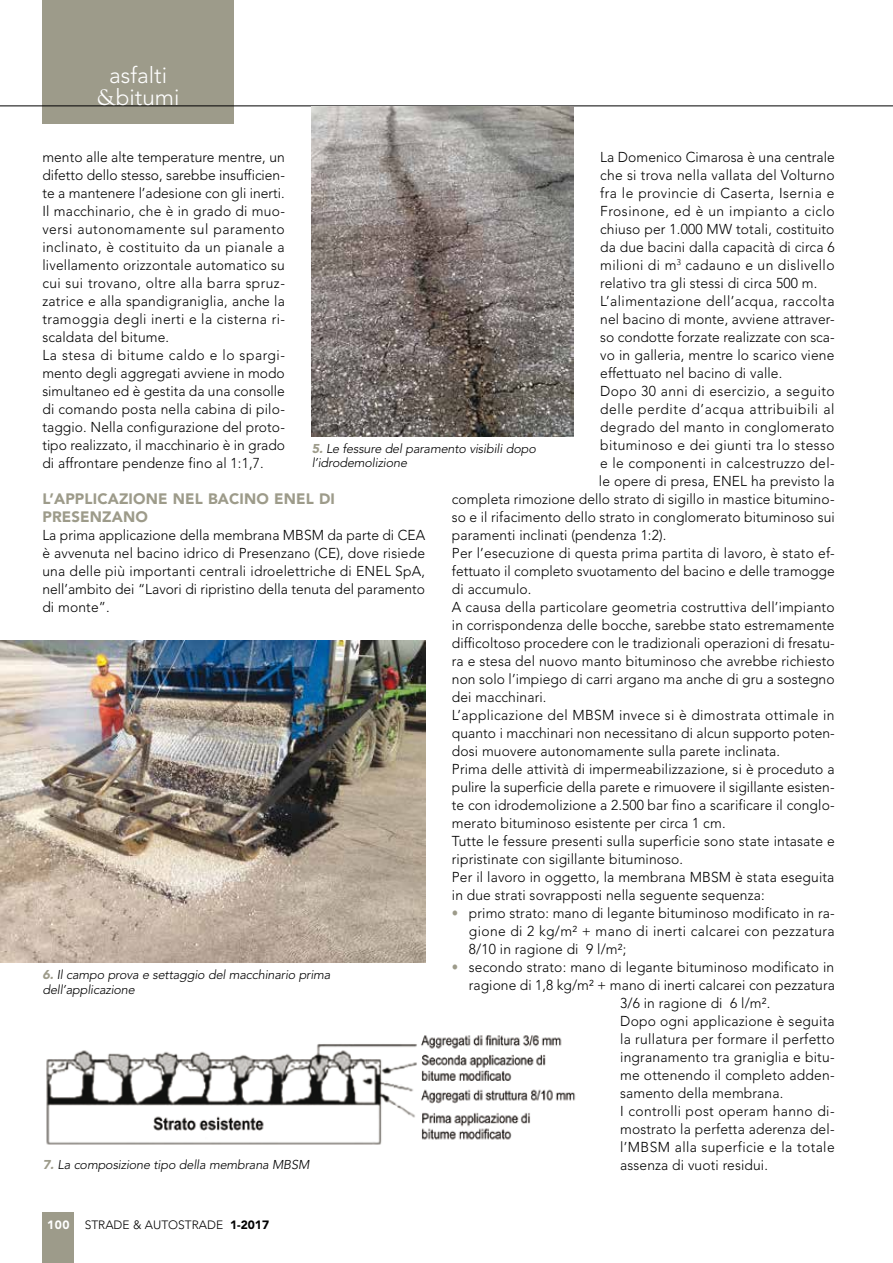
<style>
.page{position:relative;width:893px;height:1263px;background:#fff}
.page>*{position:absolute;margin:0;border:0;box-sizing:border-box;transform-origin:0 0}
.t1{font:300 22.5px/22.5px "Avenir";color:#fff;text-align:center}
.t2{font:900 15px/18px "Avenir";letter-spacing:.01em;color:#9d9b8a}
.t3{font:300 14.25px/18px "Avenir";letter-spacing:.01em;color:#000;text-align:justify}
.t4{font:300 14.25px "Avenir";letter-spacing:.035em;color:#000}
.t5{font:300 14.25px "Avenir";letter-spacing:.03em;color:#000}
.t6{font:300 14.25px "Avenir";letter-spacing:.045em;color:#000}
.t7{font:italic 300 12.75px/14.2px "Avenir";letter-spacing:-.015em;color:#000}
.t8{font:300 12px "Avenir";color:#000}
.t9{font:900 12px "Avenir";color:#fff}
.s1{font-family:"Goudy Std";font-weight:400}
.s2{color:#9d9b8a}
.s3{font-weight:900;color:#9d9b8a}
.s4{font-weight:900}
</style>
<div class="page">
<div style="left:43px;top:0;width:191px;height:124px;background:#9d9b8a"></div>
<hr style="left:0;top:106px;width:893px;height:1px;background:#000">
<div style="left:42px;top:1212px;width:32px;height:51px;background:#9d9b8a"></div>
<img style="left:0;top:640px;width:425px;height:323px">
<img style="left:46px;top:1035px;width:530px;height:110px">
<img style="left:312px;top:106px;width:261px;height:331px">
<h1 class="t1" style="left:97px;top:64px;width:84px">asfalti <span class="s1">&amp;</span>bitumi</h1>
<p class="t3" style="left:600px;top:148px;width:236px">La Domenico Cimarosa è una centrale</p>
<p class="t3" style="left:600px;top:166px;width:236px">che si trova nella vallata del Volturno</p>
<p class="t4" style="left:600px;top:185px;width:236px">fra le provincie di Caserta, Isernia e</p>
<p class="t4" style="left:600px;top:203px;width:236px">Frosinone, ed è un impianto a ciclo</p>
<p class="t3" style="left:600px;top:220px;width:236px">chiuso per 1.000 MW totali, costituito</p>
<p class="t3" style="left:600px;top:238px;width:236px">da due bacini dalla capacità di circa 6</p>
<p class="t3" style="left:600px;top:256px;width:236px">milioni di m<sup>3</sup> cadauno e un dislivello</p>
<p class="t3" style="left:600px;top:274px;width:219px">relativo tra gli stessi di circa 500 m.</p>
<p class="t4" style="left:600px;top:293px;width:236px">L’alimentazione dell’acqua, raccolta</p>
<p class="t3" style="left:600px;top:310px;width:236px">nel bacino di monte, avviene attraver-</p>
<p class="t3" style="left:600px;top:328px;width:236px">so condotte forzate realizzate con sca-</p>
<p class="t3" style="left:600px;top:346px;width:236px">vo in galleria, mentre lo scarico viene</p>
<p class="t3" style="left:600px;top:364px;width:184px">effettuato nel bacino di valle.</p>
<p class="t5" style="left:600px;top:383px;width:236px">Dopo 30 anni di esercizio, a seguito</p>
<p class="t6" style="left:600px;top:401px;width:236px">delle perdite d’acqua attribuibili al</p>
<p class="t3" style="left:600px;top:418px;width:236px">degrado del manto in conglomerato</p>
<p class="t5" style="left:600px;top:437px;width:236px">bituminoso e dei giunti tra lo stesso</p>
<p class="t3" style="left:600px;top:454px;width:236px">e le componenti in calcestruzzo del-</p>
<p class="t3" style="left:599px;top:472px;width:237px">le opere di presa, ENEL ha previsto la</p>
<p class="t3" style="left:452px;top:490px;width:384px">completa rimozione dello strato di sigillo in mastice bitumino-</p>
<p class="t3" style="left:452px;top:508px;width:384px">so e il rifacimento dello strato in conglomerato bituminoso sui</p>
<p class="t3" style="left:452px;top:526px;width:216px">paramenti inclinati (pendenza 1:2).</p>
<p class="t3" style="left:452px;top:544px;width:384px">Per l’esecuzione di questa prima partita di lavoro, è stato ef-</p>
<p class="t3" style="left:452px;top:562px;width:384px">fettuato il completo svuotamento del bacino e delle tramogge</p>
<p class="t3" style="left:452px;top:580px;width:81px">di accumulo.</p>
<p class="t3" style="left:452px;top:598px;width:384px">A causa della particolare geometria costruttiva dell’impianto</p>
<p class="t3" style="left:452px;top:616px;width:384px">in corrispondenza delle bocche, sarebbe stato estremamente</p>
<p class="t3" style="left:452px;top:634px;width:384px">difficoltoso procedere con le tradizionali operazioni di fresatu-</p>
<p class="t3" style="left:452px;top:652px;width:384px">ra e stesa del nuovo manto bituminoso che avrebbe richiesto</p>
<p class="t3" style="left:452px;top:670px;width:384px">non solo l’impiego di carri argano ma anche di gru a sostegno</p>
<p class="t3" style="left:452px;top:688px;width:96px">dei macchinari.</p>
<p class="t3" style="left:452px;top:706px;width:384px">L’applicazione del MBSM invece si è dimostrata ottimale in</p>
<p class="t3" style="left:452px;top:724px;width:384px">quanto i macchinari non necessitano di alcun supporto poten-</p>
<p class="t3" style="left:452px;top:742px;width:330px">dosi muovere autonomamente sulla parete inclinata.</p>
<p class="t3" style="left:452px;top:760px;width:384px">Prima delle attività di impermeabilizzazione, si è proceduto a</p>
<p class="t3" style="left:452px;top:778px;width:384px">pulire la superficie della parete e rimuovere il sigillante esisten-</p>
<p class="t3" style="left:452px;top:796px;width:384px">te con idrodemolizione a 2.500 bar fino a scarificare il conglo-</p>
<p class="t3" style="left:452px;top:814px;width:275px">merato bituminoso esistente per circa 1 cm.</p>
<p class="t3" style="left:452px;top:832px;width:384px">Tutte le fessure presenti sulla superficie sono state intasate e</p>
<p class="t3" style="left:452px;top:850px;width:233px">ripristinate con sigillante bituminoso.</p>
<p class="t3" style="left:452px;top:868px;width:384px">Per il lavoro in oggetto, la membrana MBSM è stata eseguita</p>
<p class="t3" style="left:452px;top:886px;width:314px">in due strati sovrapposti nella seguente sequenza:</p>
<p class="t3" style="left:469px;top:904px;width:367px;text-indent:-17px"><span class="s2">•</span> primo strato: mano di legante bituminoso modificato in ra&shy;gione di 2 kg/m² + mano di inerti calcarei con pezzatura 8/10 in ragione di 9 l/m²;</p>
<p class="t3" style="left:452px;top:958px;width:384px"><span class="s2">•</span> secondo strato: mano di legante bituminoso modificato in</p>
<p class="t3" style="left:469px;top:976px;width:367px">ragione di 1,8 kg/m² + mano di inerti calcarei con pezzatura</p>
<p class="t3" style="left:620px;top:994px;width:152px">3/6 in ragione di 6 l/m².</p>
<p class="t3" style="left:620px;top:1012px;width:216px">Dopo ogni applicazione è seguita</p>
<p class="t3" style="left:620px;top:1030px;width:216px">la rullatura per formare il perfetto</p>
<p class="t3" style="left:620px;top:1048px;width:216px">ingranamento tra graniglia e bitu-</p>
<p class="t3" style="left:620px;top:1066px;width:216px">me ottenendo il completo adden-</p>
<p class="t3" style="left:620px;top:1084px;width:165px">samento della membrana.</p>
<p class="t3" style="left:620px;top:1102px;width:216px">I controlli post operam hanno di-</p>
<p class="t3" style="left:620px;top:1120px;width:216px">mostrato la perfetta aderenza del-</p>
<p class="t5" style="left:620px;top:1139px;width:216px">l’MBSM alla superficie e la totale</p>
<p class="t3" style="left:620px;top:1156px;width:149px">assenza di vuoti residui.</p>
<p class="t3" style="left:42px;top:148px;width:244px;text-align:left">mento alle alte temperature mentre, un difetto dello stesso, sarebbe insufficien&shy;te a mantenere l’adesione con gli inerti.<br>Il macchinario, che è in grado di muo&shy;versi autonomamente sul paramento inclinato, è costituito da un pianale a livellamento orizzontale automatico su cui sui trovano, oltre alla barra spruz&shy;zatrice e alla spandigraniglia, anche la tramoggia degli inerti e la cisterna ri&shy;scaldata del bitume.<br>La stesa di bitume caldo e lo spargi&shy;mento degli aggregati avviene in modo simultaneo ed è gestita da una consolle di comando posta nella cabina di pilo&shy;taggio. Nella configurazione del proto&shy;tipo realizzato, il macchinario è in grado di affrontare pendenze fino al 1:1,7.</p>
<p class="t2" style="left:42px;top:490px;width:294px">L’APPLICAZIONE NEL BACINO ENEL DI<br>PRESENZANO</p>
<p class="t3" style="left:42px;top:526px;width:384px">La prima applicazione della membrana MBSM da parte di CEA è avvenuta nel bacino idrico di Presenzano (CE), dove risiede una delle più importanti centrali idroelettriche di ENEL SpA, nell’ambito dei “Lavori di ripristino della tenuta del paramento di monte”.</p>
<p class="t7" style="left:312px;top:442px;width:226px"><span class="s3">5.</span> Le fessure del paramento visibili dopo l’idrodemolizione</p>
<p class="t7" style="left:42px;top:968px;width:290px"><span class="s3">6.</span> Il campo prova e settaggio del macchinario prima dell’applicazione</p>
<p class="t7" style="left:43px;top:1158px;width:268px"><span class="s3">7.</span> La composizione tipo della membrana MBSM</p>
<p class="t9" style="left:47px;top:1217px;width:24px">100</p>
<p class="t8" style="left:85px;top:1218px;width:186px">STRADE &amp; AUTOSTRADE <span class="s4">1-2017</span></p>
</div>
